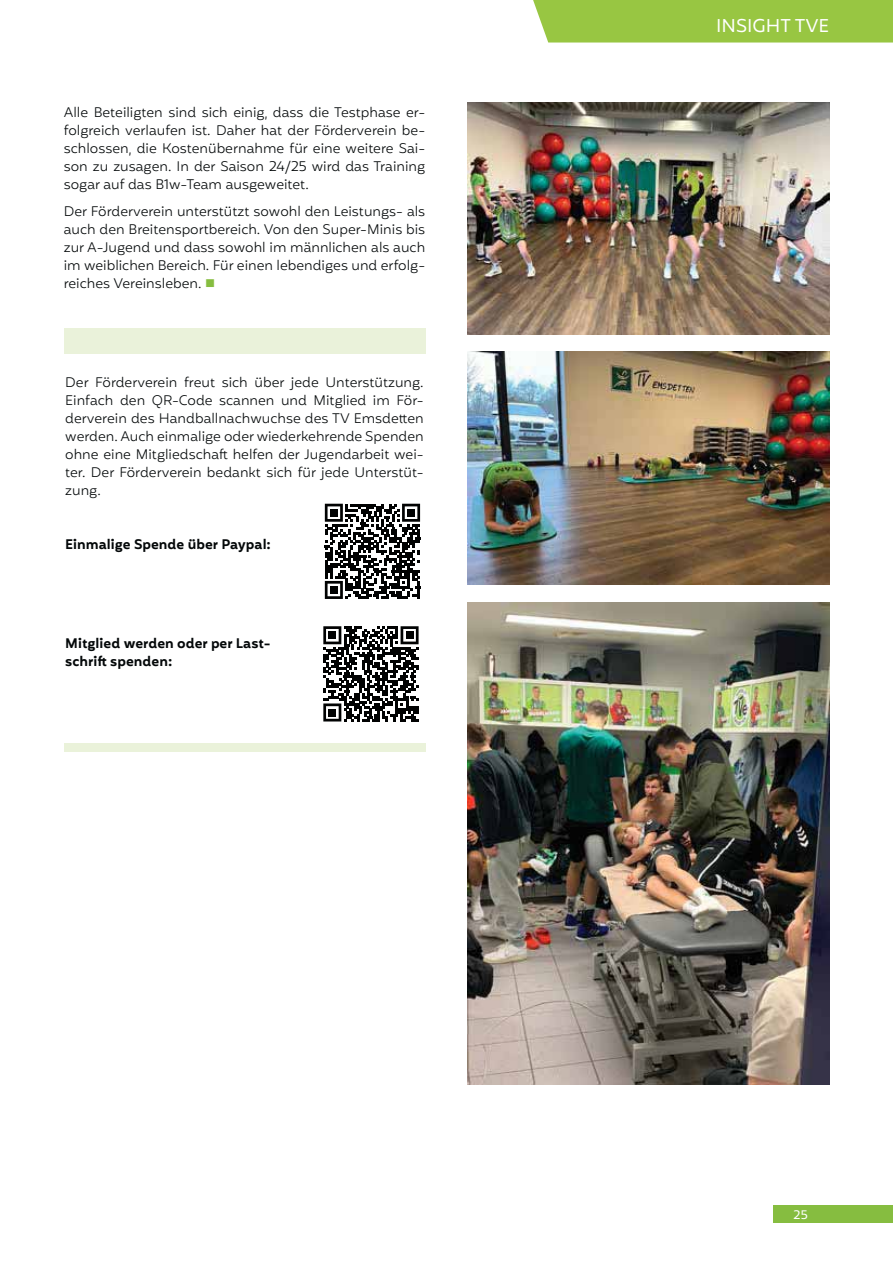
<style>
.page{position:relative;width:893px;height:1263px;background:#fff}
.page>*{position:absolute;margin:0;border:0;box-sizing:border-box;transform-origin:0 0}
.t1{font:18px "Mohr";color:#fff}
.t2{font:300 13.5px/18px "Mohr";color:#040809;text-align:justify}
.t3{font:600 13.5px/18px "Mohr";color:#040809}
.t4{font:12px "Mohr";color:#fff}
</style>
<div class="page">
<div style="left:774px;top:1205px;width:119px;height:17px;background:#86bd40"></div>
<img style="left:468px;top:603px;width:361px;height:482px">
<img style="left:468px;top:102px;width:361px;height:232px">
<img style="left:468px;top:351px;width:361px;height:233px">
<div style="left:64px;top:328px;width:361px;height:26px;background:#eaf2da"></div>
<div style="left:64px;top:743px;width:361px;height:9px;background:#eaf2da"></div>
<svg style="left:323px;top:626px;width:96px;height:95px"></svg>
<div style="left:328px;top:631px;width:8px;height:8px;background:#010202"></div>
<div style="left:406px;top:631px;width:7px;height:8px;background:#010202"></div>
<div style="left:328px;top:709px;width:8px;height:7px;background:#010202"></div>
<svg style="left:325px;top:504px;width:95px;height:95px"></svg>
<div style="left:330px;top:509px;width:8px;height:8px;background:#010202"></div>
<div style="left:407px;top:509px;width:8px;height:8px;background:#010202"></div>
<div style="left:330px;top:586px;width:8px;height:8px;background:#010202"></div>
<div style="left:533px;top:0;width:360px;height:43px;background:#98c642"></div>
<p class="t2" style="left:64px;top:104px;width:363px">Alle Beteiligten sind sich einig, dass die Testphase er&shy;folgreich verlaufen ist. Daher hat der Förderverein be&shy;schlossen, die Kostenübernahme für eine weitere Sai&shy;son zu zusagen. In der Saison 24/25 wird das Training sogar auf das B1w-Team ausgeweitet.</p>
<p class="t2" style="left:64px;top:203px;width:363px">Der Förderverein unterstützt sowohl den Leistungs- als auch den Breitensportbereich. Von den Super-Minis bis zur A-Jugend und dass sowohl im männlichen als auch im weiblichen Bereich. Für einen lebendiges und erfolg&shy;reiches Vereinsleben.</p>
<p class="t2" style="left:65px;top:374px;width:360px">Der Förderverein freut sich über jede Unterstützung.<br>Einfach den QR-Code scannen und Mitglied im För&shy;derverein des Handballnachwuchse des TV Emsdetten werden. Auch einmalige oder wiederkehrende Spenden ohne eine Mitgliedschaft helfen der Jugendarbeit wei&shy;ter. Der Förderverein bedankt sich für jede Unterstüt&shy;zung.</p>
<p class="t3" style="left:65px;top:536px;width:207px">Einmalige Spende über Paypal:</p>
<p class="t3" style="left:65px;top:635px;width:207px">Mitglied werden oder per Last&shy;schrift spenden:</p>
<h1 class="t1" style="left:716px;top:17px;width:115px">INSIGHT TVE</h1>
<p class="t4" style="left:793px;top:1208px;width:16px">25</p>
</div>
